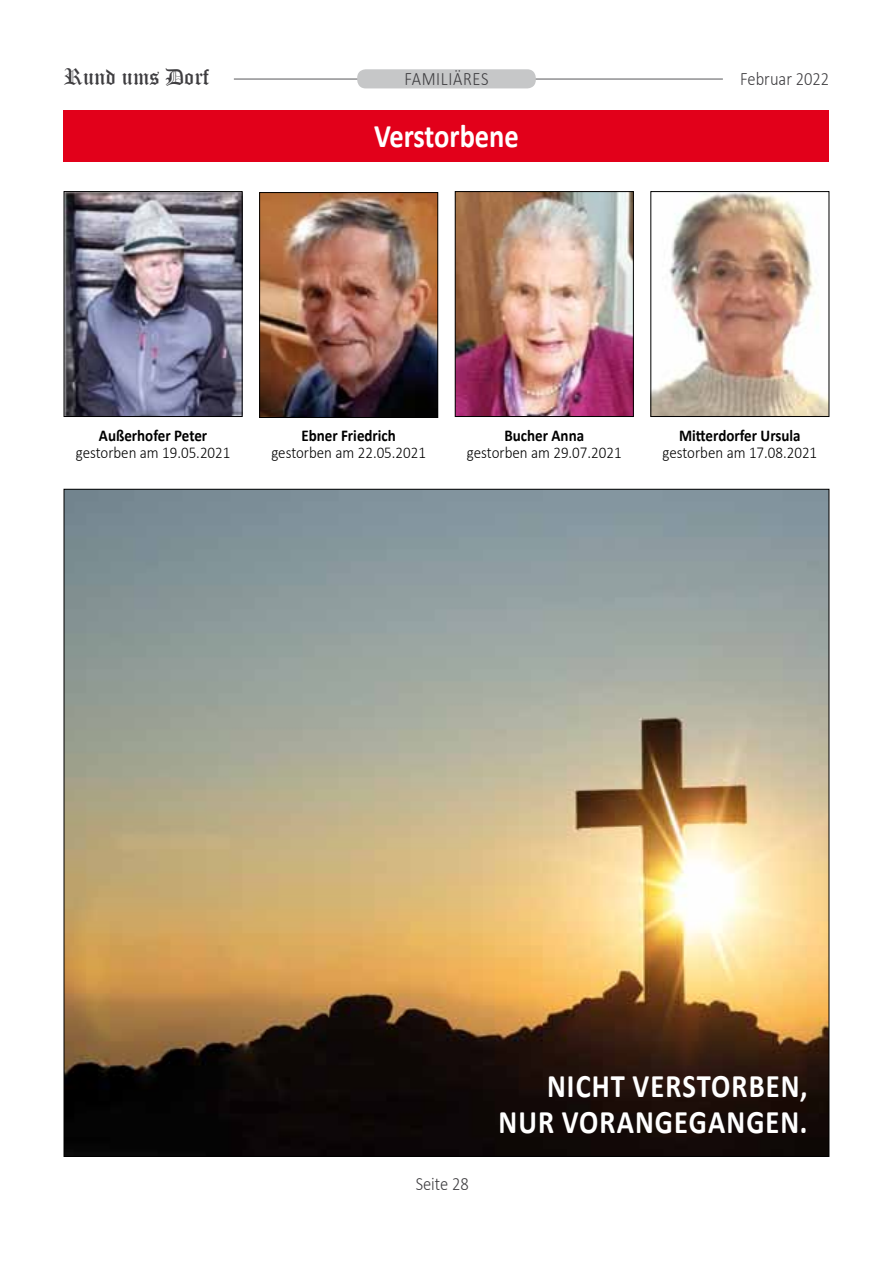
<style>
.page{position:relative;width:893px;height:1263px;background:#fff}
.page>*{position:absolute;margin:0;border:0;box-sizing:border-box;transform-origin:0 0}
.t1{font:700 33px "Calibri";color:#fff;scale:.86 1}
.t2{font:22.5px "Old English Text";color:#3e3d40}
.t3{font:300 18.9px "Calibri";color:#3e3d40;scale:.87 1}
.t4{font:300 16.5px "Calibri";color:#000;scale:.91 1}
.t5{font:700 16.5px "Calibri";color:#000;scale:.91 1}
</style>
<div class="page">
<hr style="left:234px;top:79px;width:489px;height:1px;background:#58585a">
<div style="left:357px;top:69px;width:179px;height:19px;background:#c6c7c8;border-radius:9px"></div>
<div style="left:64px;top:111px;width:765px;height:51px;background:#e2001a"></div>
<img style="left:66px;top:491px;width:761px;height:664px">
<img style="left:66px;top:193px;width:174px;height:222px">
<div style="left:64px;top:191px;width:178px;height:226px;border:1px solid #000"></div>
<img style="left:457px;top:193px;width:175px;height:222px">
<div style="left:455px;top:191px;width:179px;height:226px;border:1px solid #000"></div>
<img style="left:261px;top:194px;width:175px;height:222px">
<div style="left:259px;top:192px;width:179px;height:226px;border:1px solid #000"></div>
<img style="left:653px;top:193px;width:174px;height:222px">
<div style="left:651px;top:191px;width:178px;height:226px;border:1px solid #000"></div>
<h2 class="t2" style="left:64px;top:62px;width:147px">Rund ums Dorf</h2>
<p class="t3" style="left:404px;top:67px;width:20px">Familiäres</p>
<h1 class="t1" style="left:374px;top:113px;width:170px">Verstorbene</h1>
<p class="t3" style="left:740px;top:67px;width:104px">Februar 2022</p>
<p class="t5" style="left:99px;top:424px;width:120px">Außerhofer Peter</p>
<p class="t4" style="left:76px;top:442px;width:171px">gestorben am 19.05.2021</p>
<p class="t5" style="left:301px;top:424px;width:105px">Ebner Friedrich</p>
<p class="t4" style="left:271px;top:442px;width:171px">gestorben am 22.05.2021</p>
<p class="t5" style="left:504px;top:424px;width:89px">Bucher Anna</p>
<p class="t4" style="left:467px;top:442px;width:171px">gestorben am 29.07.2021</p>
<p class="t5" style="left:679px;top:424px;width:135px">Mitterdorfer Ursula</p>
<p class="t4" style="left:663px;top:442px;width:171px">gestorben am 17.08.2021</p>
<h1 class="t1" style="left:547px;top:1063px;width:41px">Nicht</h1>
<h1 class="t1" style="left:633px;top:1063px;width:41px">Verstorben</h1>
<h1 class="t1" style="left:800px;top:1063px;width:10px">,</h1>
<p class="t3" style="left:416px;top:1172px;width:63px">Seite 28</p>
<h1 class="t1" style="left:498px;top:1099px;width:22px">nur</h1>
<h1 class="t1" style="left:562px;top:1099px;width:23px">vorangegangen</h1>
<h1 class="t1" style="left:800px;top:1099px;width:10px">.</h1>
</div>
